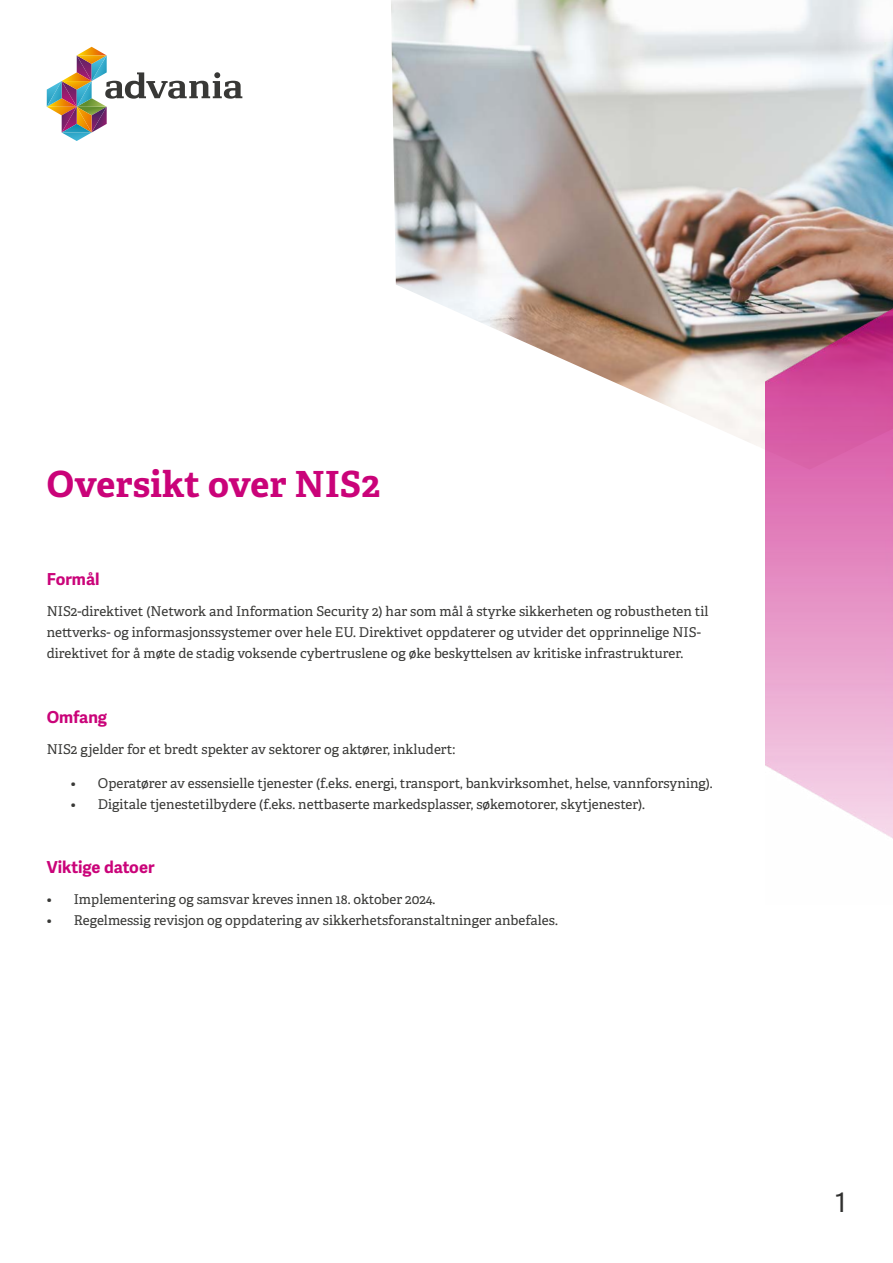
<style>
.page{position:relative;width:893px;height:1263px;background:#fff}
.page>*{position:absolute;margin:0;border:0;box-sizing:border-box;transform-origin:0 0}
.t1{font:700 36px "Adelle";letter-spacing:.01em;color:#ca0379}
.t2{font:27px "Adelle Sans";color:#30302f}
.t3{font:700 16.5px "Adelle Sans";color:#ca0379}
.t4{font:13.5px/21px "Adelle";color:#383836}
</style>
<div class="page">
<img style="left:391px;top:0;width:502px;height:470px">
<img style="left:766px;top:241px;width:127px;height:598px">
<svg style="left:47px;top:47px;width:195px;height:94px"></svg>
<h1 class="t1" style="left:47px;top:461px;width:335px">Oversikt over NIS2</h1>
<p class="t3" style="left:47px;top:569px;width:54px">Formål</p>
<p class="t4" style="left:47px;top:601px;width:663px">NIS2-direktivet (Network and Information Security 2) har som mål å styrke sikkerheten og robustheten til nettverks- og informasjonssystemer over hele EU. Direktivet oppdaterer og utvider det opprinnelige NIS&shy;direktivet for å møte de stadig voksende cybertruslene og øke beskyttelsen av kritiske infrastrukturer.</p>
<p class="t3" style="left:47px;top:708px;width:62px">Omfang</p>
<p class="t4" style="left:47px;top:739px;width:410px">NIS2 gjelder for et bredt spekter av sektorer og aktører, inkludert:</p>
<p class="t4" style="left:71px;top:773px;width:643px">• Operatører av essensielle tjenester (f.eks. energi, transport, bankvirksomhet, helse, vannforsyning).</p>
<p class="t4" style="left:71px;top:794px;width:576px">• Digitale tjenestetilbydere (f.eks. nettbaserte markedsplasser, søkemotorer, skytjenester).</p>
<p class="t3" style="left:47px;top:857px;width:109px">Viktige datoer</p>
<p class="t4" style="left:47px;top:889px;width:390px">• Implementering og samsvar kreves innen 18. oktober 2024.</p>
<p class="t4" style="left:47px;top:910px;width:513px">• Regelmessig revisjon og oppdatering av sikkerhetsforanstaltninger anbefales.</p>
<h2 class="t2" style="left:835px;top:1187px;width:13px">1</h2>
</div>
